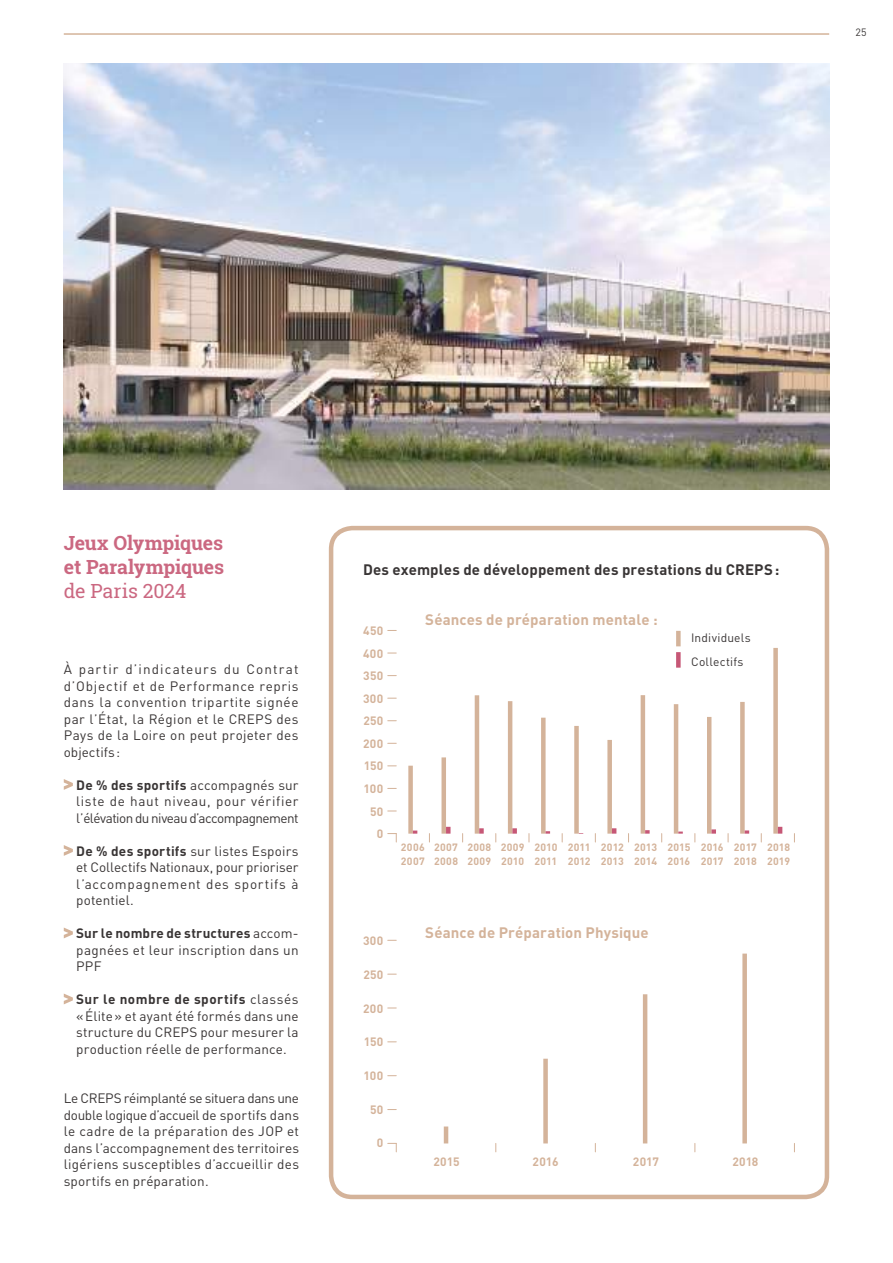
<style>
.page{position:relative;width:893px;height:1263px;background:#fff}
.page>*{position:absolute;margin:0;border:0;box-sizing:border-box;transform-origin:0 0}
.t1{font:700 19.5px/24px "Roboto Slab";letter-spacing:-.01em;color:#cb6881}
.t2{font:19.5px "Roboto Slab";letter-spacing:-.01em;color:#cb6881}
.t3{font:700 15px "DIN Pro";letter-spacing:.01em;color:#d4b39a}
.t4{font:700 15px "DIN Pro";letter-spacing:.01em;color:#393535}
.t5{font:13.5px/16.5px "DIN Pro";letter-spacing:.02em;color:#393535;text-align:justify}
.t6{font:700 12px "DIN Pro";letter-spacing:.025em;color:#d4b39a}
.t7{font:12px/24px "DIN Pro";letter-spacing:.015em;color:#393535}
.t8{font:700 10.5px/13.5px "DIN Pro";letter-spacing:.005em;color:#d4b39a}
.t9{font:700 10.5px/13.5px "DIN Pro";letter-spacing:.03em;color:#d4b39a}
.t10{font:10.5px "DIN Pro";color:#393535}
.s1{font-weight:700}
</style>
<div class="page">
<hr style="left:64px;top:33px;width:765px;height:2px;background:#d4b39a">
<div style="left:329px;top:526px;width:500px;height:673px;border:4px solid #d4b39a;border-radius:21px"></div>
<svg style="left:64px;top:779px;width:9px;height:11px"></svg>
<svg style="left:64px;top:845px;width:9px;height:11px"></svg>
<svg style="left:64px;top:927px;width:9px;height:11px"></svg>
<svg style="left:64px;top:993px;width:9px;height:11px"></svg>
<svg style="left:388px;top:1143px;width:9px;height:9px"></svg>
<div style="left:742px;top:953px;width:5px;height:190px;background:#d4b39a"></div>
<hr style="left:643px;top:994px;width:4px;height:149px;background:#d4b39a">
<div style="left:543px;top:1059px;width:5px;height:84px;background:#d4b39a"></div>
<hr style="left:444px;top:1126px;width:4px;height:17px;background:#d4b39a">
<svg style="left:388px;top:833px;width:9px;height:9px"></svg>
<div style="left:408px;top:766px;width:5px;height:68px;background:#d4b39a"></div>
<svg style="left:413px;top:830px;width:4px;height:4px"></svg>
<div style="left:441px;top:757px;width:5px;height:77px;background:#d4b39a"></div>
<svg style="left:446px;top:827px;width:5px;height:7px"></svg>
<hr style="left:475px;top:695px;width:4px;height:139px;background:#d4b39a">
<svg style="left:479px;top:828px;width:5px;height:6px"></svg>
<hr style="left:508px;top:701px;width:4px;height:133px;background:#d4b39a">
<svg style="left:512px;top:828px;width:5px;height:6px"></svg>
<div style="left:541px;top:718px;width:5px;height:116px;background:#d4b39a"></div>
<svg style="left:546px;top:831px;width:4px;height:3px"></svg>
<div style="left:574px;top:726px;width:5px;height:108px;background:#d4b39a"></div>
<div style="left:607px;top:740px;width:5px;height:94px;background:#d4b39a"></div>
<svg style="left:612px;top:828px;width:4px;height:6px"></svg>
<hr style="left:641px;top:695px;width:4px;height:139px;background:#d4b39a">
<svg style="left:645px;top:830px;width:5px;height:4px"></svg>
<hr style="left:674px;top:704px;width:4px;height:130px;background:#d4b39a">
<svg style="left:678px;top:831px;width:5px;height:3px"></svg>
<hr style="left:707px;top:717px;width:4px;height:117px;background:#d4b39a">
<svg style="left:711px;top:829px;width:5px;height:5px"></svg>
<div style="left:740px;top:702px;width:5px;height:132px;background:#d4b39a"></div>
<svg style="left:745px;top:830px;width:4px;height:4px"></svg>
<div style="left:773px;top:648px;width:5px;height:186px;background:#d4b39a"></div>
<svg style="left:778px;top:827px;width:4px;height:7px"></svg>
<div style="left:676px;top:631px;width:5px;height:15px;background:#d4b39a"></div>
<div style="left:676px;top:652px;width:5px;height:16px;background:#c65776"></div>
<img style="left:64px;top:64px;width:765px;height:425px">
<p class="t10" style="left:855px;top:25px;width:13px">25</p>
<h1 class="t1" style="left:64px;top:530px;width:162px">Jeux Olympiques et Paralympiques</h1>
<h1 class="t2" style="left:64px;top:577px;width:124px">de Paris 2024</h1>
<p class="t5" style="left:64px;top:661px;width:236px">À partir d’indicateurs du Contrat d’Objectif et de Performance repris dans la convention tripartite signée par l’État, la Région et le CREPS des Pays de la Loire on peut projeter des objectifs:</p>
<p class="t5" style="left:76px;top:776px;width:224px"><span class="s1">De % des sportifs</span> accompagnés sur liste de haut niveau, pour vérifier l’élévation du niveau d’accompagnement</p>
<p class="t5" style="left:76px;top:842px;width:224px"><span class="s1">De % des sportifs</span> sur listes Espoirs et Collectifs Nationaux, pour prioriser l’accompagnement des sportifs à potentiel.</p>
<p class="t5" style="left:76px;top:925px;width:224px"><span class="s1">Sur le nombre de structures</span> accom&shy;pagnées et leur inscription dans un PPF</p>
<p class="t5" style="left:76px;top:991px;width:224px"><span class="s1">Sur le nombre de sportifs</span> classés «Élite» et ayant été formés dans une structure du CREPS pour mesurer la production réelle de performance.</p>
<p class="t5" style="left:64px;top:1090px;width:237px">Le CREPS réimplanté se situera dans une double logique d’accueil de sportifs dans le cadre de la préparation des JOP et dans l’accompagnement des territoires ligériens susceptibles d’accueillir des sportifs en préparation.</p>
<p class="t4" style="left:363px;top:560px;width:418px">Des exemples de développement des prestations du CREPS:</p>
<p class="t6" style="left:363px;top:623px;width:22px">450</p>
<p class="t6" style="left:363px;top:645px;width:22px">400</p>
<p class="t6" style="left:363px;top:668px;width:22px">350</p>
<p class="t6" style="left:363px;top:690px;width:22px">300</p>
<p class="t6" style="left:363px;top:713px;width:22px">250</p>
<p class="t6" style="left:363px;top:736px;width:22px">200</p>
<p class="t6" style="left:364px;top:758px;width:21px">150</p>
<p class="t6" style="left:364px;top:781px;width:21px">100</p>
<p class="t6" style="left:370px;top:803px;width:15px">50</p>
<p class="t6" style="left:377px;top:826px;width:8px">0</p>
<p class="t3" style="left:425px;top:609px;width:234px">Séances de préparation mentale :</p>
<p class="t7" style="left:691px;top:625px;width:61px">Individuels<br>Collectifs</p>
<p class="t9" style="left:401px;top:840px;width:25px">2006<br>2007</p>
<p class="t9" style="left:434px;top:840px;width:25px">2007<br>2008</p>
<p class="t9" style="left:467px;top:840px;width:25px">2008<br>2009</p>
<p class="t9" style="left:501px;top:840px;width:25px">2009<br>2010</p>
<p class="t8" style="left:534px;top:840px;width:25px">2010<br>2011</p>
<p class="t8" style="left:568px;top:840px;width:24px">2011<br>2012</p>
<p class="t8" style="left:601px;top:840px;width:24px">2012<br>2013</p>
<p class="t8" style="left:634px;top:840px;width:25px">2013<br>2014</p>
<p class="t8" style="left:667px;top:840px;width:24px">2015<br>2016</p>
<p class="t8" style="left:701px;top:840px;width:24px">2016<br>2017</p>
<p class="t8" style="left:734px;top:840px;width:25px">2017<br>2018</p>
<p class="t8" style="left:767px;top:840px;width:25px">2018<br>2019</p>
<p class="t6" style="left:363px;top:933px;width:22px">300</p>
<p class="t3" style="left:425px;top:923px;width:225px">Séance de Préparation Physique</p>
<p class="t6" style="left:363px;top:966px;width:22px">250</p>
<p class="t6" style="left:363px;top:1000px;width:22px">200</p>
<p class="t6" style="left:364px;top:1034px;width:21px">150</p>
<p class="t6" style="left:364px;top:1068px;width:21px">100</p>
<p class="t6" style="left:370px;top:1102px;width:15px">50</p>
<p class="t6" style="left:377px;top:1135px;width:8px">0</p>
<p class="t6" style="left:433px;top:1154px;width:28px">2015</p>
<p class="t6" style="left:533px;top:1154px;width:27px">2016</p>
<p class="t6" style="left:633px;top:1154px;width:27px">2017</p>
<p class="t6" style="left:732px;top:1154px;width:28px">2018</p>
</div>
